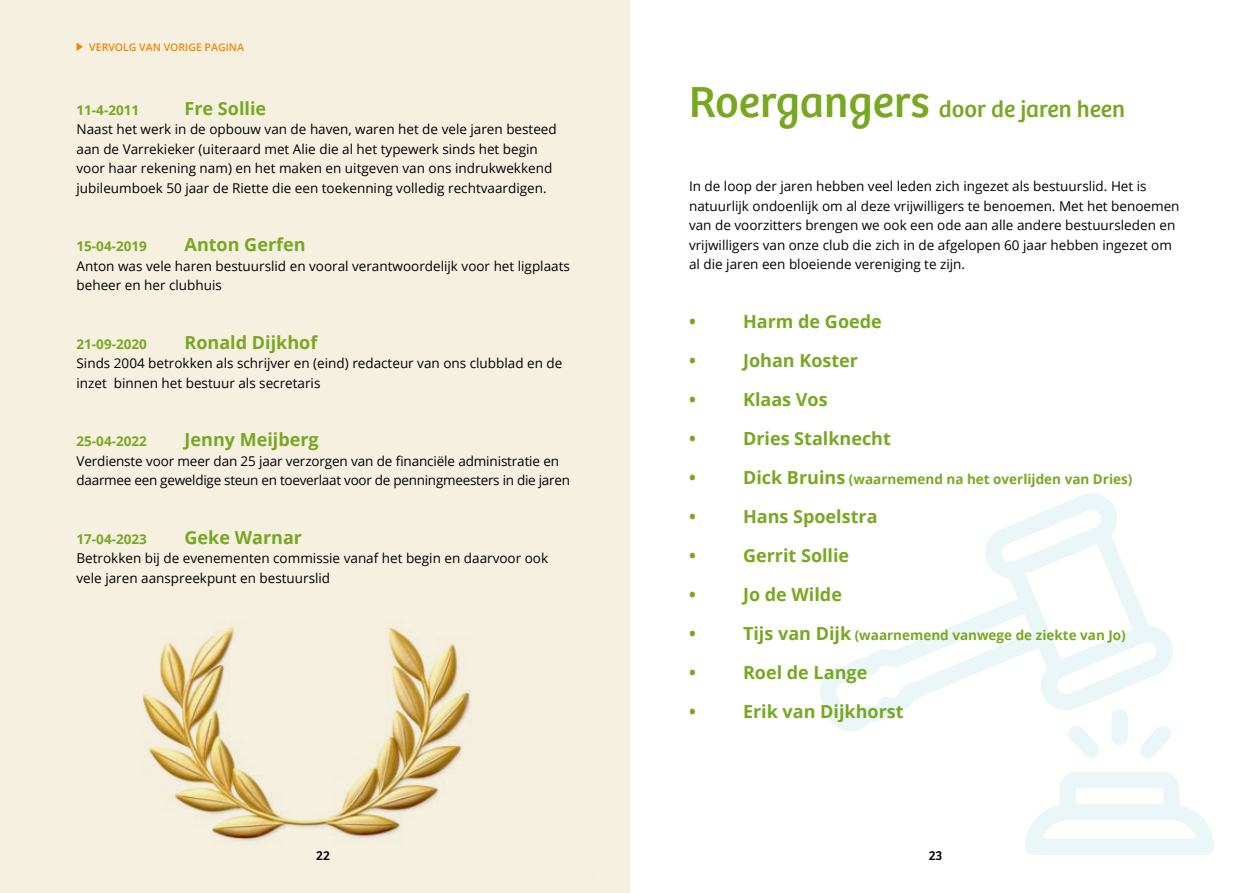
<style>
.page{position:relative;width:1259px;height:893px;background:#fff}
.page>*{position:absolute;margin:0;border:0;box-sizing:border-box;transform-origin:0 0}
.t1{font:24px "Bree";color:#78a821}
.t2{font:700 18px "Open Sans";color:#78a821}
.t3{font:13.5px/19.5px "Open Sans";color:#000}
.t4{font:700 13.5px "Open Sans";color:#78a821}
.t5{font:13.5px/19.5px "Open Sans";letter-spacing:-.02em;color:#000}
.t6{font:13.5px "Bree";color:#000}
.t7{font:600 10.5px "Open Sans";color:#f18700}
.s1{font-size:45px}
.s2{font-size:18px}
</style>
<div class="page">
<svg style="left:820px;top:493px;width:394px;height:362px"></svg>
<div style="left:0;top:0;width:629px;height:893px;background:#f5f0e0"></div>
<img style="left:142px;top:626px;width:330px;height:215px">
<svg style="left:77px;top:43px;width:6px;height:8px"></svg>
<p class="t7" style="left:89px;top:40px;width:156px">VERVOLG VAN VORIGE PAGINA</p>
<p class="t4" style="left:77px;top:100px;width:64px">11-4-2011</p>
<h2 class="t2" style="left:185px;top:96px;width:83px">Fre Sollie</h2>
<p class="t3" style="left:77px;top:119px;width:482px">Naast het werk in de opbouw van de haven, waren het de vele jaren besteed aan de Varrekieker (uiteraard met Alie die al het typewerk sinds het begin voor haar rekening nam) en het maken en uitgeven van ons indrukwekkend jubileumboek 50 jaar de Riette die een toekenning volledig rechtvaardigen.</p>
<p class="t4" style="left:77px;top:237px;width:72px">15-04-2019</p>
<h2 class="t2" style="left:185px;top:232px;width:122px">Anton Gerfen</h2>
<p class="t3" style="left:77px;top:256px;width:495px">Anton was vele haren bestuurslid en vooral verantwoordelijk voor het ligplaats beheer en her clubhuis</p>
<p class="t4" style="left:77px;top:334px;width:72px">21-09-2020</p>
<h2 class="t2" style="left:185px;top:330px;width:134px">Ronald Dijkhof</h2>
<p class="t3" style="left:77px;top:353px;width:487px">Sinds 2004 betrokken als schrijver en (eind) redacteur van ons clubblad en de inzet binnen het bestuur als secretaris</p>
<p class="t4" style="left:77px;top:432px;width:72px">25-04-2022</p>
<h2 class="t2" style="left:185px;top:427px;width:136px">Jenny Meijberg</h2>
<p class="t5" style="left:77px;top:451px;width:495px">Verdienste voor meer dan 25 jaar verzorgen van de financiële administratie en daarmee een geweldige steun en toeverlaat voor de penningmeesters in die jaren</p>
<p class="t4" style="left:77px;top:529px;width:72px">17-04-2023</p>
<h2 class="t2" style="left:185px;top:525px;width:119px">Geke Warnar</h2>
<p class="t3" style="left:77px;top:548px;width:473px">Betrokken bij de evenementen commissie vanaf het begin en daarvoor ook vele jaren aanspreekpunt en bestuurslid</p>
<h1 class="t1" style="left:689px;top:91px;width:438px"><span class="s1">Roergangers</span> door de jaren heen</h1>
<p class="t3" style="left:689px;top:176px;width:492px">In de loop der jaren hebben veel leden zich ingezet als bestuurslid. Het is natuurlijk ondoenlijk om al deze vrijwilligers te benoemen. Met het benoemen van de voorzitters brengen we ook een ode aan alle andere bestuursleden en vrijwilligers van onze club die zich in de afgelopen 60 jaar hebben ingezet om al die jaren een bloeiende vereniging te zijn.</p>
<h2 class="t2" style="left:689px;top:308px;width:8px">•</h2>
<h2 class="t2" style="left:743px;top:308px;width:140px">Harm de Goede</h2>
<h2 class="t2" style="left:689px;top:347px;width:8px">•</h2>
<h2 class="t2" style="left:743px;top:347px;width:116px">Johan Koster</h2>
<h2 class="t2" style="left:689px;top:386px;width:8px">•</h2>
<h2 class="t2" style="left:743px;top:386px;width:86px">Klaas Vos</h2>
<h2 class="t2" style="left:689px;top:425px;width:8px">•</h2>
<h2 class="t2" style="left:743px;top:425px;width:149px">Dries Stalknecht</h2>
<h2 class="t2" style="left:689px;top:464px;width:8px">•</h2>
<p class="t4" style="left:743px;top:469px;width:391px"><span class="s2">Dick Bruins</span> (waarnemend na het overlijden van Dries)</p>
<h2 class="t2" style="left:689px;top:503px;width:8px">•</h2>
<h2 class="t2" style="left:743px;top:503px;width:136px">Hans Spoelstra</h2>
<h2 class="t2" style="left:689px;top:542px;width:8px">•</h2>
<h2 class="t2" style="left:743px;top:542px;width:108px">Gerrit Sollie</h2>
<h2 class="t2" style="left:689px;top:581px;width:8px">•</h2>
<h2 class="t2" style="left:743px;top:581px;width:100px">Jo de Wilde</h2>
<h2 class="t2" style="left:689px;top:620px;width:8px">•</h2>
<p class="t4" style="left:743px;top:625px;width:384px"><span class="s2">Tijs van Dijk</span> (waarnemend vanwege de ziekte van Jo)</p>
<h2 class="t2" style="left:689px;top:659px;width:8px">•</h2>
<h2 class="t2" style="left:743px;top:659px;width:126px">Roel de Lange</h2>
<h2 class="t2" style="left:689px;top:698px;width:8px">•</h2>
<h2 class="t2" style="left:743px;top:698px;width:162px">Erik van Dijkhorst</h2>
<p class="t6" style="left:316px;top:845px;width:15px">22</p>
<p class="t6" style="left:929px;top:845px;width:15px">23</p>
</div>
